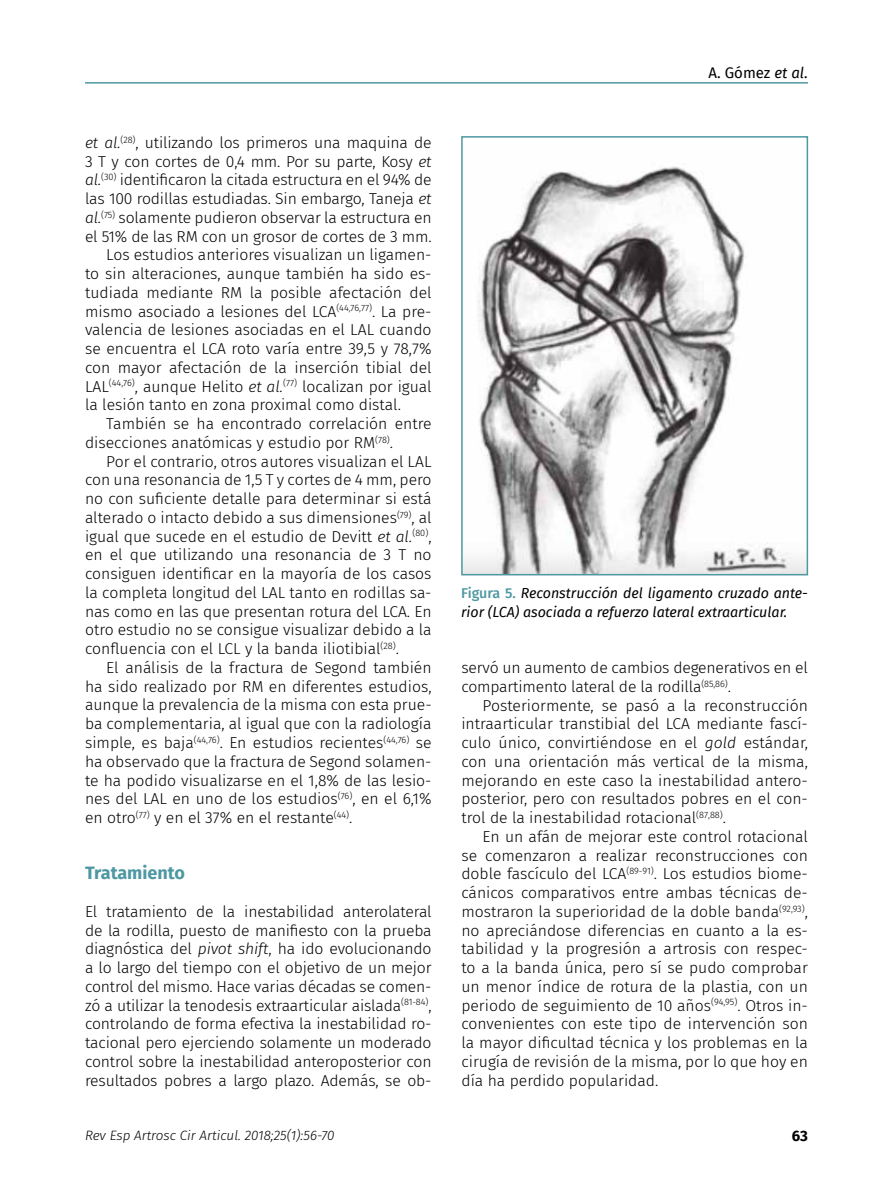
<style>
.page{position:relative;width:893px;height:1191px;background:#fff}
.page>*{position:absolute;margin:0;border:0;box-sizing:border-box;transform-origin:0 0}
.t1{font:700 18px "Fira Sans";color:#4e98a2}
.t2{font:300 15.75px/18.8px "Fira Sans";color:#000;text-align:justify}
.t3{font:15px "Fira Sans";color:#000}
.t4{font:700 15px "Fira Sans";color:#000}
.t5{font:italic 14.25px/18.8px "Fira Sans";color:#000}
.t6{font:italic 300 13.5px "Fira Sans";color:#000}
.s1{font-style:italic}
.s2{font-weight:500;font-style:normal;color:#4e98a2}
</style>
<div class="page">
<hr style="left:85px;top:82px;width:723px;height:2px;background:#4e98a2">
<img style="left:464px;top:166px;width:341px;height:406px">
<div style="left:461px;top:136px;width:347px;height:439px;border:2px solid #4e98a2"></div>
<p class="t2" style="left:85px;top:133px;width:348px"><span class="s1">et al.</span><sup>(28)</sup>, utilizando los primeros una maquina de</p>
<p class="t2" style="left:85px;top:152px;width:348px">3 T y con cortes de 0,4 mm. Por su parte, Kosy <span class="s1">et</span></p>
<p class="t2" style="left:85px;top:170px;width:348px"><span class="s1">al.</span><sup>(30)</sup> identificaron la citada estructura en el 94% de</p>
<p class="t2" style="left:85px;top:189px;width:348px">las 100 rodillas estudiadas. Sin embargo, Taneja <span class="s1">et</span></p>
<p class="t2" style="left:85px;top:208px;width:348px"><span class="s1">al.</span><sup>(75)</sup> solamente pudieron observar la estructura en</p>
<p class="t2" style="left:85px;top:227px;width:348px">el 51% de las RM con un grosor de cortes de 3 mm.</p>
<p class="t2" style="left:106px;top:245px;width:327px">Los estudios anteriores visualizan un ligamen-</p>
<p class="t2" style="left:85px;top:264px;width:348px">to sin alteraciones, aunque también ha sido es-</p>
<p class="t2" style="left:85px;top:283px;width:348px">tudiada mediante RM la posible afectación del</p>
<p class="t2" style="left:85px;top:302px;width:348px">mismo asociado a lesiones del LCA<sup>(44,76,77)</sup>. La pre-</p>
<p class="t2" style="left:85px;top:320px;width:348px">valencia de lesiones asociadas en el LAL cuando</p>
<p class="t2" style="left:85px;top:339px;width:348px">se encuentra el LCA roto varía entre 39,5 y 78,7%</p>
<p class="t2" style="left:85px;top:358px;width:348px">con mayor afectación de la inserción tibial del</p>
<p class="t2" style="left:85px;top:377px;width:348px">LAL<sup>(44,76)</sup>, aunque Helito <span class="s1">et al.</span><sup>(77)</sup> localizan por igual</p>
<p class="t2" style="left:85px;top:395px;width:317px">la lesión tanto en zona proximal como distal.</p>
<p class="t2" style="left:106px;top:414px;width:327px">También se ha encontrado correlación entre</p>
<p class="t2" style="left:85px;top:433px;width:310px">disecciones anatómicas y estudio por RM<sup>(78)</sup>.</p>
<p class="t2" style="left:106px;top:452px;width:327px">Por el contrario, otros autores visualizan el LAL</p>
<p class="t2" style="left:85px;top:470px;width:348px">con una resonancia de 1,5 T y cortes de 4 mm, pero</p>
<p class="t2" style="left:85px;top:489px;width:348px">no con suficiente detalle para determinar si está</p>
<p class="t2" style="left:85px;top:508px;width:348px">alterado o intacto debido a sus dimensiones<sup>(79)</sup>, al</p>
<p class="t2" style="left:85px;top:527px;width:348px">igual que sucede en el estudio de Devitt <span class="s1">et al.</span><sup>(80)</sup>,</p>
<p class="t2" style="left:85px;top:545px;width:348px">en el que utilizando una resonancia de 3 T no</p>
<p class="t2" style="left:85px;top:564px;width:348px">consiguen identificar en la mayoría de los casos</p>
<p class="t2" style="left:85px;top:583px;width:348px">la completa longitud del LAL tanto en rodillas sa-</p>
<p class="t2" style="left:85px;top:602px;width:348px">nas como en las que presentan rotura del LCA. En</p>
<p class="t2" style="left:85px;top:620px;width:348px">otro estudio no se consigue visualizar debido a la</p>
<p class="t2" style="left:85px;top:639px;width:316px">confluencia con el LCL y la banda iliotibial<sup>(28)</sup>.</p>
<p class="t2" style="left:106px;top:658px;width:327px">El análisis de la fractura de Segond también</p>
<p class="t2" style="left:85px;top:677px;width:348px">ha sido realizado por RM en diferentes estudios,</p>
<p class="t2" style="left:85px;top:695px;width:348px">aunque la prevalencia de la misma con esta prue-</p>
<p class="t2" style="left:85px;top:714px;width:348px">ba complementaria, al igual que con la radiología</p>
<p class="t2" style="left:85px;top:733px;width:348px">simple, es baja<sup>(44,76)</sup>. En estudios recientes<sup>(44,76)</sup> se</p>
<p class="t2" style="left:85px;top:752px;width:348px">ha observado que la fractura de Segond solamen-</p>
<p class="t2" style="left:85px;top:770px;width:348px">te ha podido visualizarse en el 1,8% de las lesio-</p>
<p class="t2" style="left:85px;top:789px;width:348px">nes del LAL en uno de los estudios<sup>(76)</sup>, en el 6,1%</p>
<p class="t2" style="left:85px;top:808px;width:269px">en otro<sup>(77)</sup> y en el 37% en el restante<sup>(44)</sup>.</p>
<p class="t1" style="left:85px;top:858px;width:101px">Tratamiento</p>
<p class="t2" style="left:85px;top:902px;width:348px">El tratamiento de la inestabilidad anterolateral de la rodilla, puesto de manifiesto con la prueba diagnóstica del <span class="s1">pivot shift</span>, ha ido evolucionando a lo largo del tiempo con el objetivo de un mejor control del mismo. Hace varias décadas se comen&shy;zó a utilizar la tenodesis extraarticular aislada<sup>(81-84)</sup>, controlando de forma efectiva la inestabilidad ro&shy;tacional pero ejerciendo solamente un moderado control sobre la inestabilidad anteroposterior con resultados pobres a largo plazo. Además, se ob-</p>
<p class="t6" style="left:85px;top:1125px;width:251px">Rev Esp Artrosc Cir Articul. 2018;25(1):56-70</p>
<p class="t3" style="left:708px;top:61px;width:101px">A. Gómez <span class="s1">et al.</span></p>
<p class="t5" style="left:461px;top:583px;width:348px"><span class="s2">Figura 5.</span> Reconstrucción del ligamento cruzado ante&shy;rior (LCA) asociada a refuerzo lateral extraarticular.</p>
<p class="t2" style="left:461px;top:658px;width:348px">servó un aumento de cambios degenerativos en el compartimento lateral de la rodilla<sup>(85,86)</sup>.</p>
<p class="t2" style="left:461px;top:695px;width:348px;text-indent:21px">Posteriormente, se pasó a la reconstrucción intraarticular transtibial del LCA mediante fascí&shy;culo único, convirtiéndose en el <span class="s1">gold</span> estándar, con una orientación más vertical de la misma, mejorando en este caso la inestabilidad antero&shy;posterior, pero con resultados pobres en el con&shy;trol de la inestabilidad rotacional<sup>(87,88)</sup>.</p>
<p class="t2" style="left:461px;top:827px;width:348px;text-indent:21px">En un afán de mejorar este control rotacional se comenzaron a realizar reconstrucciones con doble fascículo del LCA<sup>(89-91)</sup>. Los estudios biome&shy;cánicos comparativos entre ambas técnicas de&shy;mostraron la superioridad de la doble banda<sup>(92,93)</sup>, no apreciándose diferencias en cuanto a la es&shy;tabilidad y la progresión a artrosis con respec&shy;to a la banda única, pero sí se pudo comprobar un menor índice de rotura de la plastia, con un periodo de seguimiento de 10 años<sup>(94,95)</sup>. Otros in&shy;convenientes con este tipo de intervención son la mayor dificultad técnica y los problemas en la cirugía de revisión de la misma, por lo que hoy en día ha perdido popularidad.</p>
<p class="t4" style="left:792px;top:1123px;width:18px">63</p>
</div>
